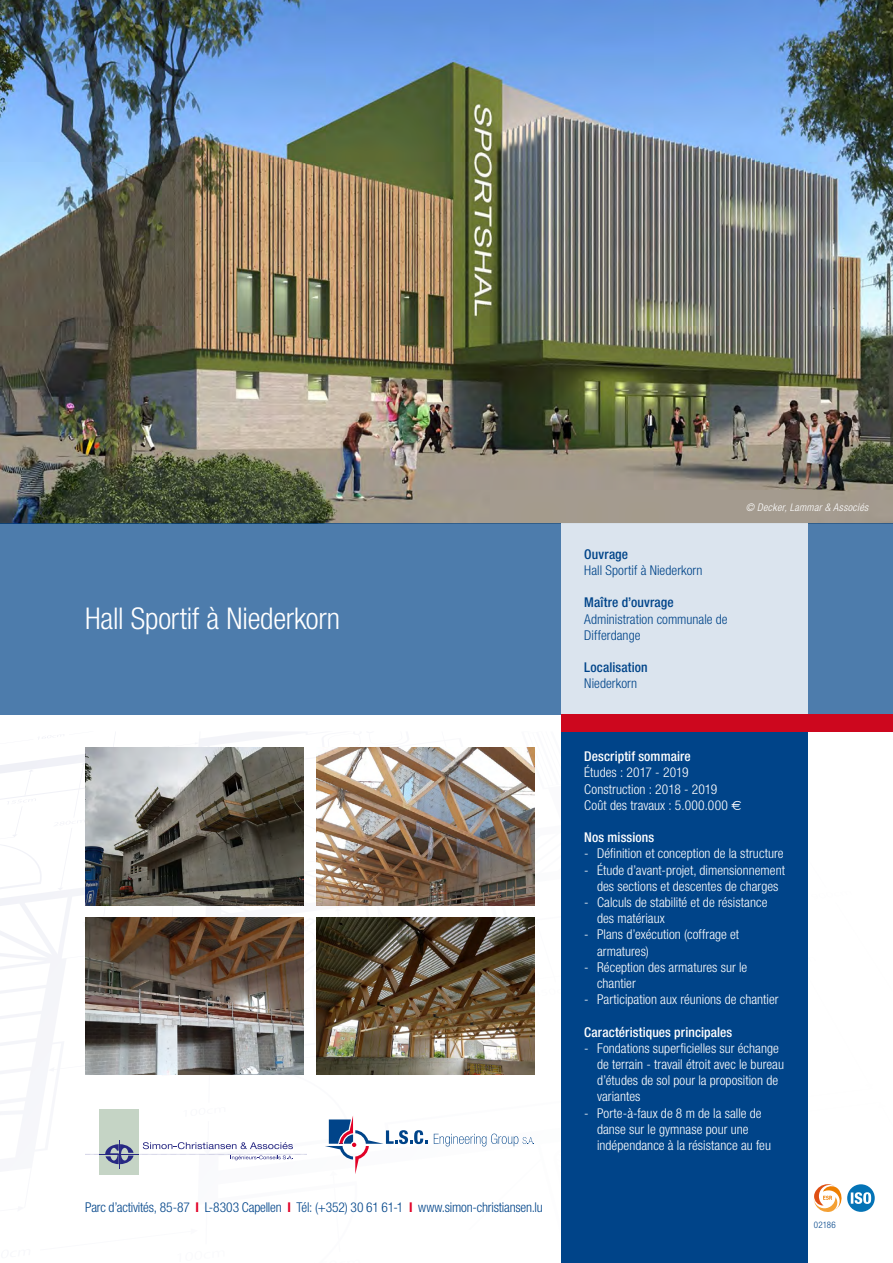
<style>
.page{position:relative;width:893px;height:1263px;background:#fff}
.page>*{position:absolute;margin:0;border:0;box-sizing:border-box;transform-origin:0 0}
.t1{font:300 condensed 30px "Helvetica Neue LT Pro";letter-spacing:-.01em;color:#fff}
.t2{font:300 condensed 13.5px/16.2px "Helvetica Neue LT Pro";letter-spacing:.005em;color:#fff}
.t3{font:300 condensed 13.5px/16.2px "Helvetica Neue LT Pro";color:#004489}
.t4{font:500 condensed 13.5px "Helvetica Neue LT Pro";letter-spacing:.01em;color:#fff}
.t5{font:500 condensed 13.5px "Helvetica Neue LT Pro";letter-spacing:.01em;color:#004489}
.t6{font:italic 300 condensed 10.5px "Helvetica Neue LT Pro";letter-spacing:.03em;color:#fff}
.t7{font:300 condensed 9px "Helvetica Neue LT Pro";letter-spacing:.025em;color:#004489}
.s1{font-weight:700;color:#e20026}
</style>
<div class="page">
<svg style="left:0;top:731px;width:893px;height:481px"></svg>
<div style="left:561px;top:731px;width:247px;height:532px;background:#004489"></div>
<svg style="left:325px;top:1115px;width:102px;height:59px"></svg>
<svg style="left:434px;top:1133px;width:101px;height:13px"></svg>
<div style="left:100px;top:1109px;width:39px;height:65px;background:#c5d4c5"></div>
<svg style="left:85px;top:1154px;width:14px;height:1px"></svg>
<svg style="left:140px;top:1142px;width:167px;height:18px"></svg>
<svg style="left:105px;top:1140px;width:29px;height:28px"></svg>
<hr style="left:100px;top:1154px;width:39px;height:1px;background:#272883">
<svg style="left:814px;top:1184px;width:29px;height:28px"></svg>
<div style="left:847px;top:1184px;width:28px;height:28px;background:#0473b6;border-radius:50%"></div>
<svg style="left:851px;top:1192px;width:20px;height:12px"></svg>
<img style="left:0;top:0;width:893px;height:523px">
<div style="left:0;top:523px;width:893px;height:191px;background:#4d7cac"></div>
<div style="left:561px;top:523px;width:247px;height:191px;background:#dbe4ee"></div>
<div style="left:561px;top:714px;width:332px;height:17px;background:#cd071e"></div>
<img style="left:85px;top:747px;width:218px;height:158px">
<img style="left:85px;top:917px;width:218px;height:158px">
<img style="left:316px;top:747px;width:218px;height:158px">
<img style="left:316px;top:917px;width:218px;height:158px">
<h1 class="t1" style="left:85px;top:602px;width:256px">Hall Sportif à Niederkorn</h1>
<p class="t3" style="left:85px;top:1199px;width:459px">Parc d’activités, 85-87 <span class="s1">I</span> L-8303 Capellen <span class="s1">I</span> Tél: (+352) 30 61 61-1 <span class="s1">I</span> www.simon-christiansen.lu</p>
<p class="t5" style="left:584px;top:546px;width:45px">Ouvrage</p>
<p class="t3" style="left:584px;top:562px;width:120px">Hall Sportif à Niederkorn</p>
<p class="t5" style="left:584px;top:594px;width:91px">Maître d’ouvrage</p>
<p class="t3" style="left:584px;top:611px;width:145px">Administration communale de<br>Differdange</p>
<p class="t5" style="left:584px;top:659px;width:65px">Localisation</p>
<p class="t3" style="left:584px;top:675px;width:54px">Niederkorn</p>
<p class="t6" style="left:746px;top:502px;width:124px">© Decker, Lammar &amp; Associés</p>
<p class="t4" style="left:584px;top:748px;width:108px">Descriptif sommaire</p>
<p class="t2" style="left:584px;top:764px;width:145px">Études : 2017 - 2019<br>Construction : 2018 - 2019<br>Coût des travaux : 5.000.000</p>
<p class="t4" style="left:584px;top:829px;width:72px">Nos missions</p>
<p class="t2" style="left:584px;top:845px;width:201px">- -Définition et conception de la structure</p>
<p class="t2" style="left:584px;top:861px;width:202px;text-align:center">- Étude d’avant-projet, dimensionnement des sections et descentes de charges</p>
<p class="t2" style="left:597px;top:894px;width:172px;text-indent:-13px">- Calculs de stabilité et de résistance des matériaux</p>
<p class="t2" style="left:597px;top:926px;width:144px;text-indent:-13px">- Plans d’exécution (coffrage et armatures)</p>
<p class="t2" style="left:597px;top:959px;width:152px;text-indent:-13px">- Réception des armatures sur le chantier</p>
<p class="t2" style="left:584px;top:991px;width:196px">- Participation aux réunions de chantier</p>
<p class="t4" style="left:584px;top:1024px;width:150px">Caractéristiques principales</p>
<p class="t2" style="left:597px;top:1040px;width:188px;text-indent:-13px">- ---Fondations superficielles sur échange de terrain - travail étroit avec le bureau d’études de sol pour la proposition de variantes</p>
<p class="t2" style="left:597px;top:1104px;width:176px;text-indent:-13px">- Porte-à-faux de 8 m de la salle de danse sur le gymnase pour une indépendance à la résistance au feu</p>
<p class="t7" style="left:814px;top:1220px;width:24px">02186</p>
</div>
